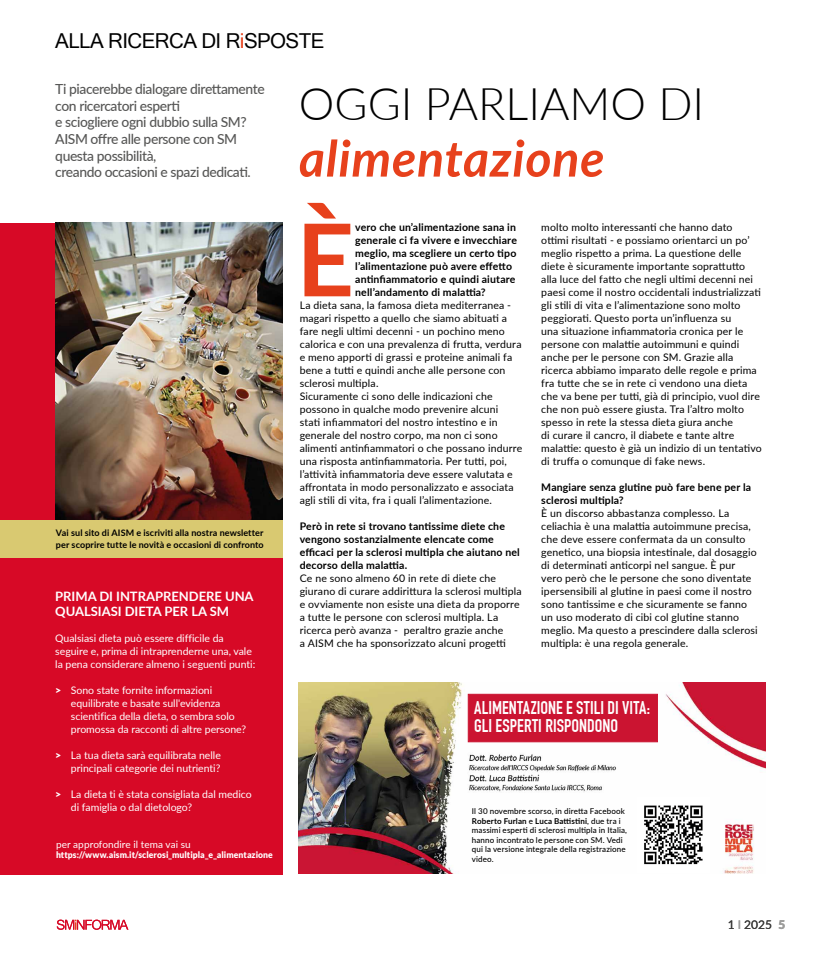
<style>
.page{position:relative;width:823px;height:964px;background:#fff}
.page>*{position:absolute;margin:0;border:0;box-sizing:border-box;transform-origin:0 0}
.t1{font:700 100.4px "Lato";color:#e7411c}
.t2{font:italic 700 50px "Lato";letter-spacing:.015em;color:#e7411c}
.t3{font:300 45px "Lato";color:#000}
.t4{font:20.6px "Microsoft Sans Serif";letter-spacing:-.03em;color:#000}
.t5{font:18px/18px "DIN Engschrift Std";letter-spacing:.005em;color:#fff}
.t6{font:500 13.9px/16.7px "Lato";letter-spacing:-.03em;color:#575756}
.t7{font:700 13px/15.6px "Lato";letter-spacing:-.005em;color:#fff}
.t8{font:12px "Lato";color:#3c3c3b}
.t9{font:10.5px/13px "Lato";letter-spacing:.015em;color:#000}
.t10{font:700 10.5px/13px "Lato";letter-spacing:.015em;color:#000}
.t11{font:10.5px/13px "Lato";letter-spacing:-.005em;color:#fff}
.t12{font:10px "Lato";letter-spacing:.005em;color:#fff}
.t13{font:700 9px/12px "Lato";letter-spacing:.01em;color:#000}
.t14{font:900 9px "Lato";letter-spacing:.005em;color:#fff;scale:.95 1}
.t15{font:500 8px/9.6px "Lato";letter-spacing:.015em;color:#000}
.s1{color:#e7411c}
.s2{font-weight:900}
.s3{font-weight:700}
.s4{font-weight:500;color:#9d9d9c}
.s5{font-weight:900;color:#9d9d9c}
</style>
<div class="page">
<img style="left:298px;top:682px;width:467px;height:191px">
<div style="left:467px;top:694px;width:190px;height:48px;background:#cb1431;border:1px solid #ca1431"></div>
<svg style="left:57px;top:919px;width:71px;height:11px"></svg>
<div style="left:0;top:223px;width:282px;height:651px;background:#d70926"></div>
<img style="left:55px;top:223px;width:227px;height:297px">
<div style="left:0;top:520px;width:282px;height:37px;background:#d9c971"></div>
<img style="left:637px;top:798px;width:72px;height:74px">
<h3 class="t4" style="left:55px;top:29px;width:270px">ALLA RICERCA DI R<span class="s1">i</span>SPOSTE</h3>
<h3 class="t6" style="left:55px;top:80px;width:211px">Ti piacerebbe dialogare direttamente con ricercatori esperti<br>e sciogliere ogni dubbio sulla SM?<br>AISM offre alle persone con SM questa possibilità,<br>creando occasioni e spazi dedicati.</h3>
<h3 class="t3" style="left:299px;top:72px;width:406px">OGGI PARLIAMO DI</h3>
<h2 class="t2" style="left:299px;top:122px;width:307px">alimentazione</h2>
<p class="t13" style="left:56px;top:526px;width:209px">Vai sul sito di AISM e iscriviti alla nostra newsletter per scoprire tutte le novità e occasioni di confronto</p>
<p class="t7" style="left:55px;top:588px;width:200px">PRIMA DI INTRAPRENDERE UNA<br>QUALSIASI DIETA PER LA SM</p>
<p class="t11" style="left:55px;top:631px;width:201px">Qualsiasi dieta può essere difficile da seguire e, prima di intraprenderne una, vale la pena considerare almeno i seguenti punti:</p>
<p class="t11" style="left:71px;top:683px;width:177px;text-indent:-16px"><span class="s2">&gt;</span> Sono state fornite informazioni equilibrate e basate sull'evidenza scientifica della dieta, o sembra solo promossa da racconti di altre persone?</p>
<p class="t11" style="left:55px;top:748px;width:167px;text-align:right"><span class="s2">&gt;</span> La tua dieta sarà equilibrata nelle principali categorie dei nutrienti?</p>
<p class="t11" style="left:71px;top:787px;width:182px;text-indent:-16px"><span class="s2">&gt;</span> La dieta ti è stata consigliata dal medico di famiglia o dal dietologo?</p>
<p class="t12" style="left:56px;top:837px;width:136px">per approfondire il tema vai su</p>
<p class="t14" style="left:56px;top:850px;width:230px">https://www.aism.it/sclerosi_multipla_e_alimentazione</p>
<h1 class="t1" style="left:296px;top:186px;width:59px">È</h1>
<p class="t10" style="left:355px;top:220px;width:163px">vero che un’alimentazione sana in generale ci fa vivere e invecchiare meglio, ma scegliere un certo tipo l’alimentazione può avere effetto antinfiammatorio e quindi aiutare nell’andamento di malattia?</p>
<p class="t9" style="left:299px;top:298px;width:224px">La dieta sana, la famosa dieta mediterranea - magari rispetto a quello che siamo abituati a fare negli ultimi decenni - un pochino meno calorica e con una prevalenza di frutta, verdura e meno apporti di grassi e proteine animali fa bene a tutti e quindi anche alle persone con sclerosi multipla.<br>Sicuramente ci sono delle indicazioni che possono in qualche modo prevenire alcuni<br>stati infiammatori del nostro intestino e in generale del nostro corpo, ma non ci sono alimenti antinfiammatori o che possano indurre una risposta antinfiammatoria. Per tutti, poi, l’attività infiammatoria deve essere valutata e affrontata in modo personalizzato e associata agli stili di vita, fra i quali l’alimentazione.</p>
<p class="t10" style="left:299px;top:519px;width:221px">Però in rete si trovano tantissime diete che vengono sostanzialmente elencate come efficaci per la sclerosi multipla che aiutano nel decorso della malattia.</p>
<p class="t9" style="left:299px;top:571px;width:223px">Ce ne sono almeno 60 in rete di diete che giurano di curare addirittura la sclerosi multipla e ovviamente non esiste una dieta da proporre a tutte le persone con sclerosi multipla. La ricerca però avanza - peraltro grazie anche<br>a AISM che ha sponsorizzato alcuni progetti</p>
<p class="t9" style="left:541px;top:220px;width:222px">molto molto interessanti che hanno dato ottimi risultati - e possiamo orientarci un po’ meglio rispetto a prima. La questione delle diete è sicuramente importante soprattutto alla luce del fatto che negli ultimi decenni nei paesi come il nostro occidentali industrializzati gli stili di vita e l’alimentazione sono molto peggiorati. Questo porta un’influenza su<br>una situazione infiammatoria cronica per le persone con malattie autoimmuni e quindi anche per le persone con SM. Grazie alla ricerca abbiamo imparato delle regole e prima fra tutte che se in rete ci vendono una dieta che va bene per tutti, già di principio, vuol dire che non può essere giusta. Tra l’altro molto spesso in rete la stessa dieta giura anche<br>di curare il cancro, il diabete e tante altre malattie: questo è già un indizio di un tentativo di truffa o comunque di fake news.</p>
<p class="t10" style="left:541px;top:480px;width:211px">Mangiare senza glutine può fare bene per la sclerosi multipla?</p>
<p class="t9" style="left:541px;top:506px;width:218px">È un discorso abbastanza complesso. La celiachia è una malattia autoimmune precisa, che deve essere confermata da un consulto genetico, una biopsia intestinale, dal dosaggio di determinati anticorpi nel sangue. È pur vero però che le persone che sono diventate ipersensibili al glutine in paesi come il nostro sono tantissime e che sicuramente se fanno un uso moderato di cibi col glutine stanno meglio. Ma questo a prescindere dalla sclerosi multipla: è una regola generale.</p>
<h3 class="t5" style="left:474px;top:699px;width:177px">ALIMENTAZIONE E STILI DI VITA:<br>GLI ESPERTI RISPONDONO</h3>
<p class="t15" style="left:471px;top:806px;width:157px">Il 30 novembre scorso, in diretta Facebook <span class="s3">Roberto Furlan</span> e <span class="s3">Luca Battistini</span>, due tra i massimi esperti di sclerosi multipla in Italia, hanno incontrato le persone con SM. Vedi qui la versione integrale della registrazione video.</p>
<p class="t8" style="left:727px;top:916px;width:59px">1 <span class="s4">I</span> 2025 <span class="s5">5</span></p>
</div>
